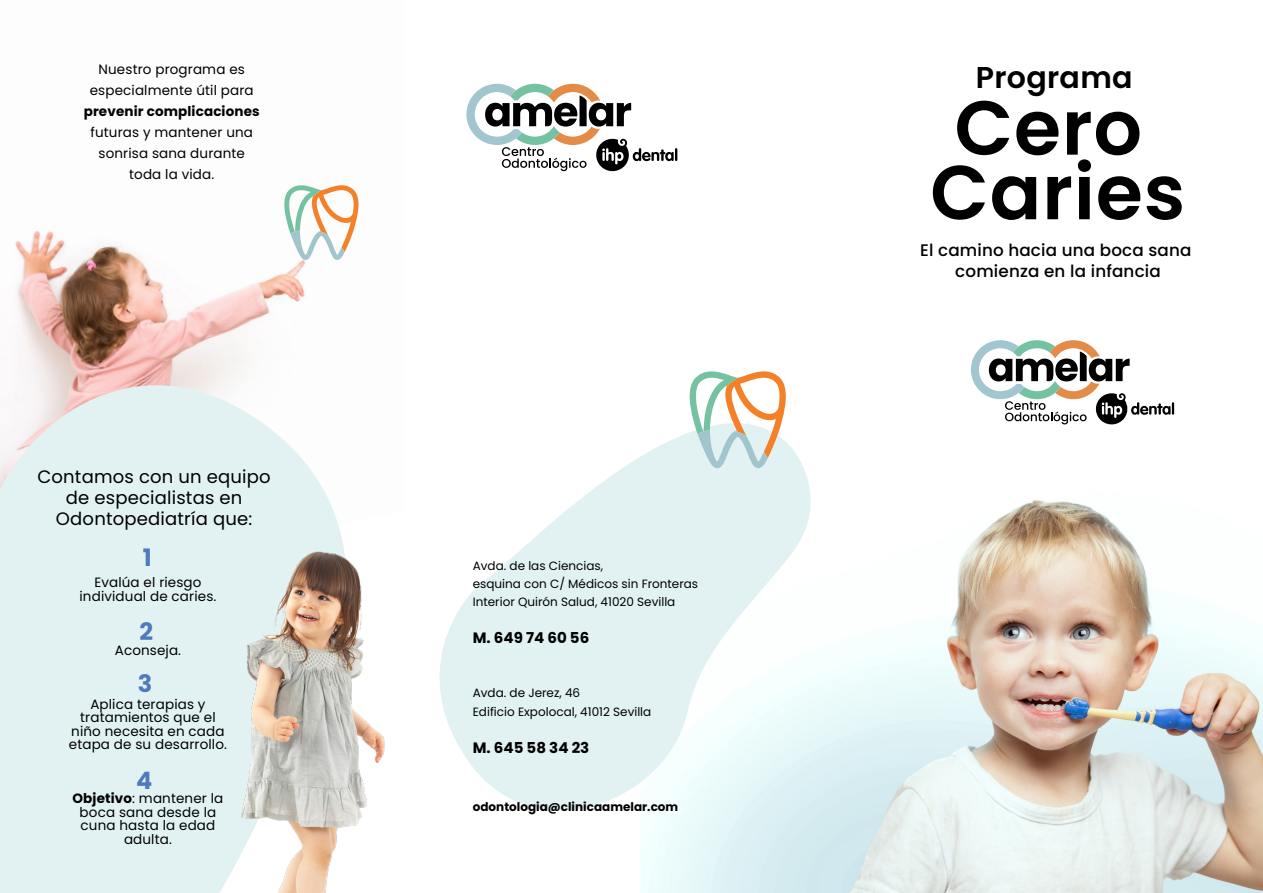
<style>
.page{position:relative;width:1263px;height:893px;background:#fff}
.page>*{position:absolute;margin:0;border:0;box-sizing:border-box;transform-origin:0 0}
.t1{font:600 76.35px/64.7px "Poppins";letter-spacing:.01em;color:#000001;text-align:center}
.t2{font:600 30.15px "Poppins";letter-spacing:.01em;color:#000001}
.t3{font:700 24px/52.2px "Poppins";color:#507abe}
.t4{font:18px/21px "Poppins";letter-spacing:.01em;color:#000001;text-align:center}
.t5{font:500 16.8px/20.1px "Poppins";letter-spacing:.01em;color:#000001;text-align:center}
.t6{font:700 15px "Poppins";color:#000001}
.t7{font:13.5px/13.5px "Poppins";letter-spacing:.01em;color:#000001;text-align:center}
.t8{font:700 13.5px "Poppins";letter-spacing:.01em;color:#000001}
.t9{font:12px/18.5px "Poppins";color:#000001}
.t10{font:700 12px "Poppins";color:#000001}
.s1{font-weight:700}
</style>
<div class="page">
<img style="left:15px;top:231px;width:291px;height:100px">
<svg style="left:0;top:331px;width:253px;height:562px;fill:#e2f2f3"></svg>
<img style="left:102px;top:417px;width:283px;height:476px">
<img style="left:494px;top:83px;width:769px;height:810px">
<svg style="left:439px;top:354px;width:396px;height:498px;fill:#e6f8f8"></svg>
<svg style="left:466px;top:84px;width:211px;height:89px"></svg>
<svg style="left:971px;top:340px;width:203px;height:86px"></svg>
<svg style="left:689px;top:371px;width:97px;height:97px"></svg>
<svg style="left:284px;top:185px;width:75px;height:75px"></svg>
<p class="t7" style="left:90px;top:59px;width:165px;line-height:21px">Nuestro programa es especialmente útil para</p>
<p class="t8" style="left:84px;top:104px;width:177px">prevenir complicaciones</p>
<p class="t7" style="left:90px;top:122px;width:164px;line-height:21px">futuras y mantener una sonrisa sana durante toda la vida.</p>
<h3 class="t4" style="left:37px;top:466px;width:235px">Contamos con un equipo de especialistas en<br>Odontopediatría que:</h3>
<h3 class="t3" style="left:143px;top:532px;width:11px">1</h3>
<p class="t7" style="left:80px;top:576px;width:138px">Evalúa el riesgo individual de caries.</p>
<h3 class="t3" style="left:138px;top:605px;width:17px">2<br>3</h3>
<p class="t7" style="left:115px;top:643px;width:68px">Aconseja.</p>
<p class="t7" style="left:69px;top:697px;width:160px">Aplica terapias y tratamientos que el niño necesita en cada etapa de su desarrollo.</p>
<p class="t7" style="left:73px;top:792px;width:152px"><span class="s1">Objetivo</span>: mantener la boca sana desde la cuna hasta la edad adulta.</p>
<h3 class="t3" style="left:136px;top:755px;width:18px">4</h3>
<p class="t9" style="left:473px;top:556px;width:227px">Avda. de las Ciencias,<br>esquina con C/ Médicos sin Fronteras<br>Interior Quirón Salud, 41020 Sevilla</p>
<p class="t6" style="left:473px;top:629px;width:118px">M. 649 74 60 56</p>
<p class="t9" style="left:473px;top:684px;width:180px">Avda. de Jerez, 46<br>Edificio Expolocal, 41012 Sevilla</p>
<p class="t6" style="left:473px;top:739px;width:118px">M. 645 58 34 23</p>
<p class="t10" style="left:473px;top:800px;width:207px">odontologia@clinicaamelar.com</p>
<h2 class="t2" style="left:976px;top:60px;width:158px">Programa</h2>
<h1 class="t1" style="left:930px;top:96px;width:257px">Cero<br>Caries</h1>
<p class="t5" style="left:920px;top:241px;width:273px">El camino hacia una boca sana comienza en la infancia</p>
</div>
